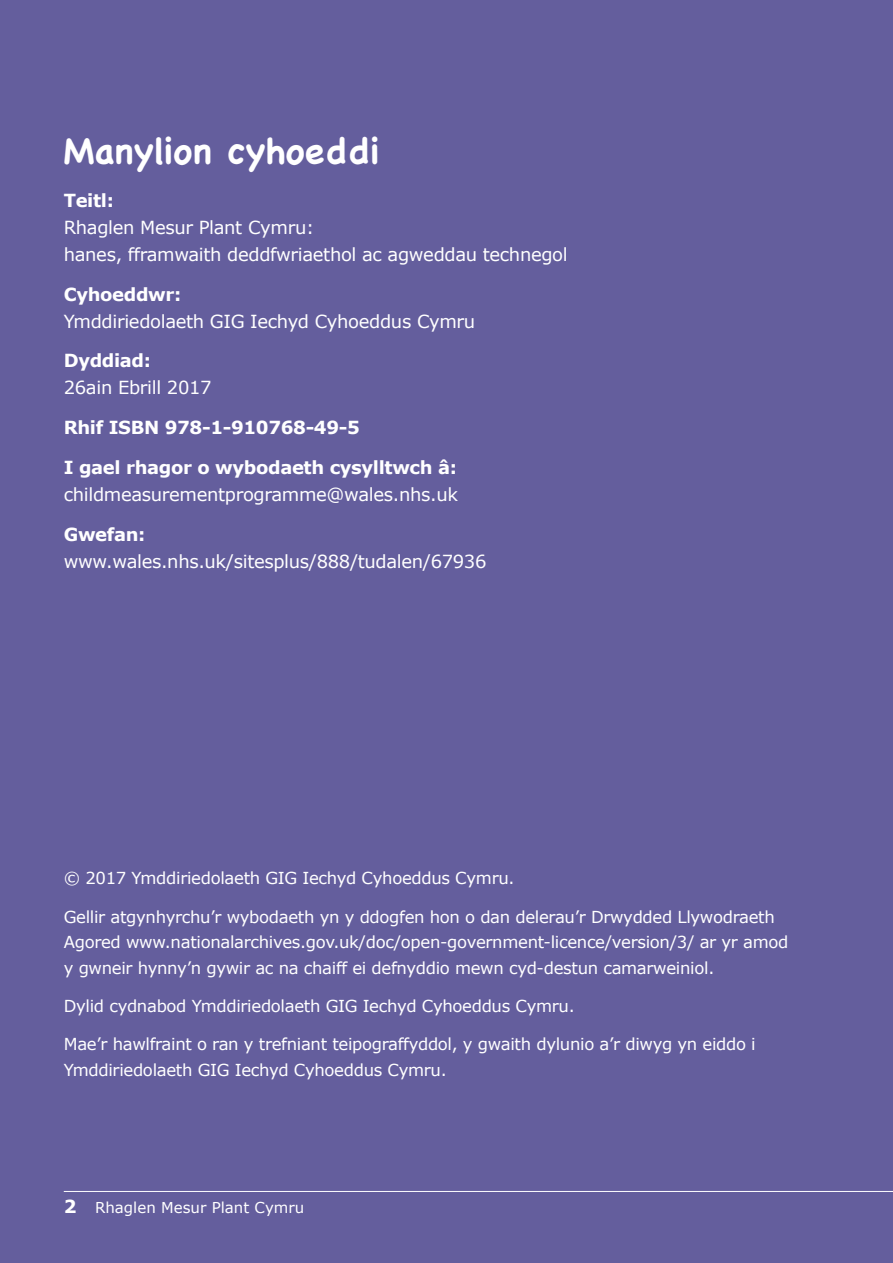
<style>
.page{position:relative;width:893px;height:1263px;background:#645e9d}
.page>*{position:absolute;margin:0;border:0;box-sizing:border-box;transform-origin:0 0}
.t1{font:700 36px "Chalkboard SE";color:#fff}
.t2{font:18px/27px "Verdana";letter-spacing:-.02em;color:#fff}
.t3{font:700 18px "Verdana";letter-spacing:-.02em;color:#fff}
.t4{font:16.5px/25.5px "Verdana";letter-spacing:-.02em;color:#fff}
.t5{font:15px "Verdana";color:#fff}
.s1{font-weight:700;font-size:18px}
</style>
<div class="page">
<hr style="left:64px;top:1191px;width:829px;height:1px;background:#fff">
<h1 class="t1" style="left:64px;top:129px;width:317px">Manylion cyhoeddi</h1>
<p class="t3" style="left:64px;top:189px;width:52px">Teitl:</p>
<p class="t2" style="left:64px;top:214px;width:505px">Rhaglen Mesur Plant Cymru:<br>hanes, fframwaith deddfwriaethol ac agweddau technegol</p>
<p class="t3" style="left:64px;top:282px;width:119px">Cyhoeddwr:</p>
<p class="t2" style="left:64px;top:308px;width:413px">Ymddiriedolaeth GIG Iechyd Cyhoeddus Cymru</p>
<p class="t3" style="left:64px;top:349px;width:89px">Dyddiad:</p>
<p class="t2" style="left:64px;top:375px;width:149px">26ain Ebrill 2017</p>
<p class="t3" style="left:64px;top:416px;width:298px">Rhif ISBN 978-1-910768-49-5</p>
<p class="t3" style="left:64px;top:456px;width:395px">I gael rhagor o wybodaeth cysylltwch â:</p>
<p class="t2" style="left:64px;top:481px;width:396px">childmeasurementprogramme@wales.nhs.uk</p>
<p class="t3" style="left:64px;top:522px;width:83px">Gwefan:</p>
<p class="t2" style="left:64px;top:548px;width:424px">www.wales.nhs.uk/sitesplus/888/tudalen/67936</p>
<p class="t4" style="left:64px;top:866px;width:452px">© 2017 Ymddiriedolaeth GIG Iechyd Cyhoeddus Cymru.</p>
<p class="t4" style="left:64px;top:904px;width:726px">Gellir atgynhyrchu’r wybodaeth yn y ddogfen hon o dan delerau’r Drwydded Llywodraeth<br>Agored www.nationalarchives.gov.uk/doc/open-government-licence/version/3/ ar yr amod y gwneir hynny’n gywir ac na chaiff ei defnyddio mewn cyd-destun camarweiniol.</p>
<p class="t4" style="left:64px;top:993px;width:512px">Dylid cydnabod Ymddiriedolaeth GIG Iechyd Cyhoeddus Cymru.</p>
<p class="t4" style="left:64px;top:1031px;width:693px">Mae’r hawlfraint o ran y trefniant teipograffyddol, y gwaith dylunio a’r diwyg yn eiddo i<br>Ymddiriedolaeth GIG Iechyd Cyhoeddus Cymru.</p>
<p class="t5" style="left:64px;top:1198px;width:242px"><span class="s1">2</span> Rhaglen Mesur Plant Cymru</p>
</div>
